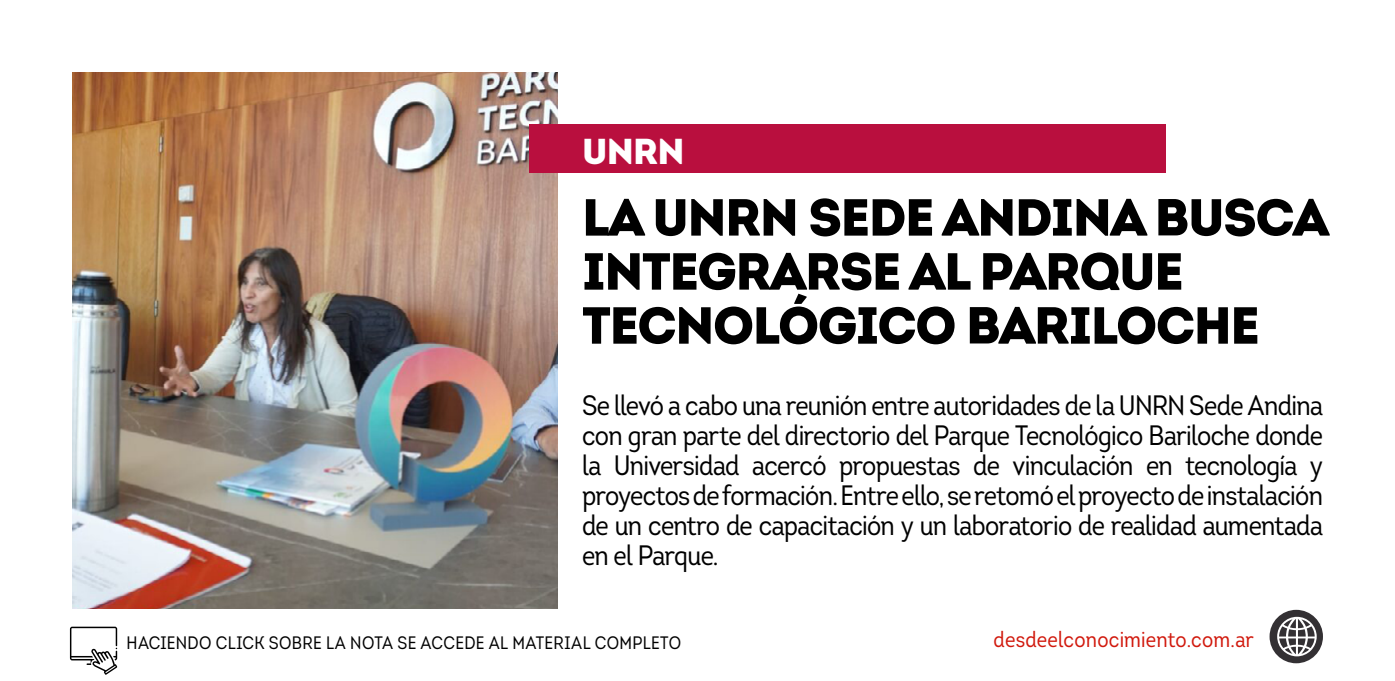
<style>
.page{position:relative;width:1395px;height:681px;background:#fff}
.page>*{position:absolute;margin:0;border:0;box-sizing:border-box;transform-origin:0 0}
.t1{font:900 52px/54px "Intro";letter-spacing:-.03em;color:#000}
.t2{font:900 36px "Intro";color:#fff}
.t3{font:28px/30px "Intro Cond";letter-spacing:-.025em;color:#000;text-align:justify}
.t4{font:22px "Intro Cond";letter-spacing:.01em;color:#d1190d}
.t5{font:18px "Intro Cond";letter-spacing:.02em;color:#000}
</style>
<div class="page">
<svg style="left:70px;top:626px;width:47px;height:48px"></svg>
<img style="left:72px;top:72px;width:486px;height:536px">
<div style="left:529px;top:125px;width:636px;height:48px;background:#b90f3e"></div>
<div style="left:1269px;top:609px;width:54px;height:54px;background:#333033;border-radius:50%"></div>
<svg style="left:1277px;top:616px;width:39px;height:40px"></svg>
<p class="t2" style="left:582px;top:127px;width:104px">UNRN</p>
<h1 class="t1" style="left:582px;top:189px;width:748px">LA UNRN SEDE ANDINA BUSCA<br>INTEGRARSE AL PARQUE<br>TECNOLÓGICO BARILOCHE</h1>
<p class="t3" style="left:582px;top:390px;width:742px">Se llevó a cabo una reunión entre autoridades de la UNRN Sede Andina con gran parte del directorio del Parque Tecnológico Bariloche donde la Universidad acercó propuestas de vinculación en tecnología y proyectos de formación. Entre ello, se retomó el proyecto de instalación de un centro de capacitación y un laboratorio de realidad aumentada en el Parque.</p>
<p class="t5" style="left:127px;top:631px;width:556px">HACIENDO CLICK SOBRE LA NOTA SE ACCEDE AL MATERIAL COMPLETO</p>
<p class="t4" style="left:993px;top:625px;width:262px">desdeelconocimiento.com.ar</p>
</div>
